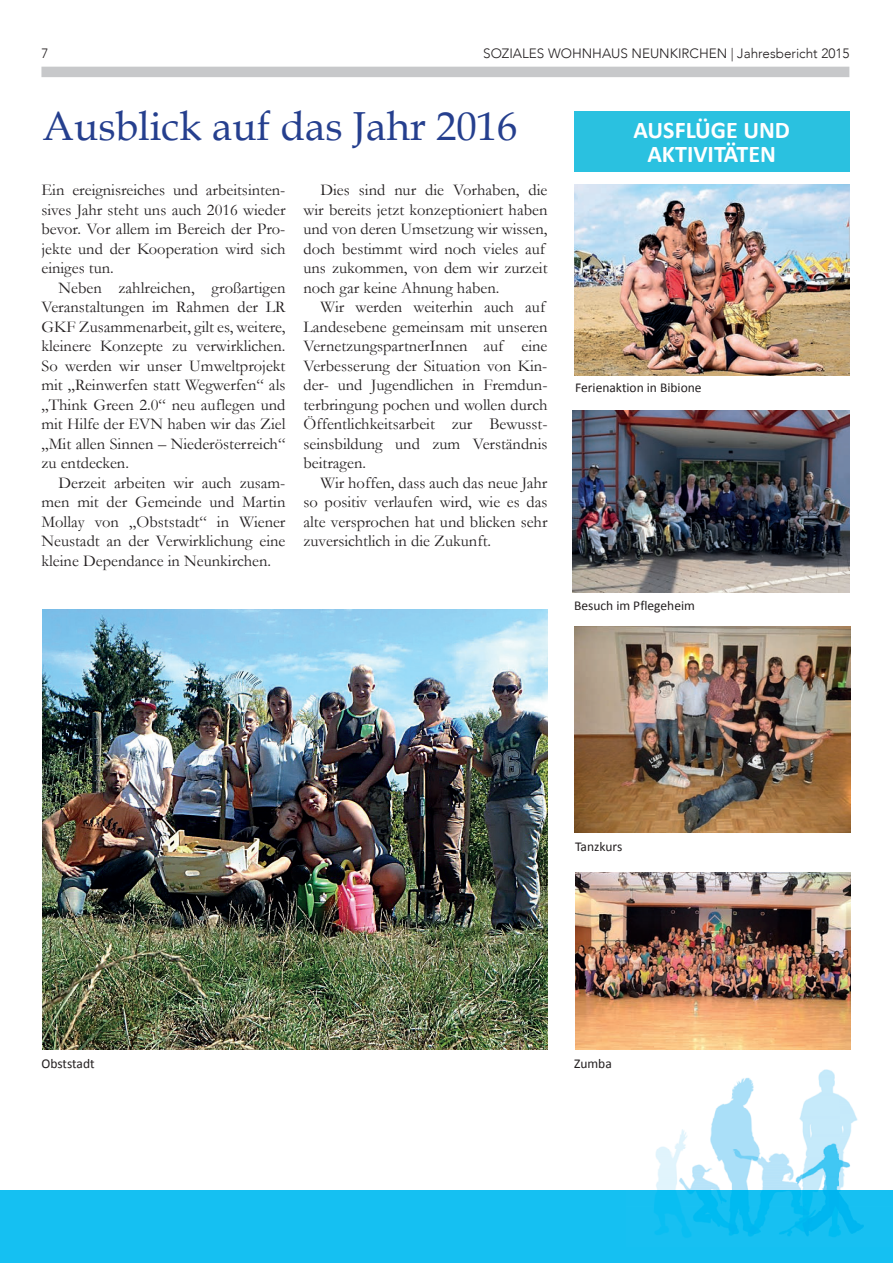
<style>
.page{position:relative;width:893px;height:1263px;background:#fff}
.page>*{position:absolute;margin:0;border:0;box-sizing:border-box;transform-origin:0 0}
.t1{font:40.5px "Book Antiqua";color:#253f8e}
.t2{font:700 24px/24px "Calibri";color:#fff;text-align:center}
.t3{font:16.5px/19.5px "Garamond";color:#231f20;text-align:justify}
.t4{font:13.5px "Calibri";color:#231f20}
.t5{font:300 13.5px "Avenir";color:#231f20}
</style>
<div class="page">
<div style="left:41px;top:67px;width:808px;height:10px;background:#c7c8ca"></div>
<div style="left:0;top:1191px;width:893px;height:72px;background:#15c0f2"></div>
<img style="left:626px;top:1069px;width:267px;height:168px">
<div style="left:574px;top:111px;width:275px;height:61px;background:#2ac1e0"></div>
<img style="left:574px;top:184px;width:275px;height:192px">
<img style="left:574px;top:626px;width:276px;height:206px">
<img style="left:573px;top:411px;width:276px;height:181px">
<img style="left:575px;top:872px;width:275px;height:177px">
<img style="left:43px;top:609px;width:504px;height:440px">
<p class="t5" style="left:41px;top:46px;width:9px">7</p>
<p class="t5" style="left:483px;top:46px;width:368px">SOZIALES WOHNHAUS NEUNKIRCHEN | Jahresbericht 2015</p>
<h1 class="t1" style="left:43px;top:101px;width:476px">Ausblick auf das Jahr 2016</h1>
<h2 class="t2" style="left:633px;top:118px;width:158px">AUSFLÜGE UND<br>AKTIVITÄTEN</h2>
<p class="t3" style="left:41px;top:180px;width:246px">Ein ereignisreiches und arbeitsinten&shy;sives Jahr steht uns auch 2016 wieder bevor. Vor allem im Bereich der Pro&shy;jekte und der Kooperation wird sich einiges tun.</p>
<p class="t3" style="left:41px;top:277px;width:246px;text-indent:17px">Neben zahlreichen, großartigen Veranstaltungen im Rahmen der LR GKF Zusammenarbeit, gilt es, weitere, kleinere Konzepte zu verwirklichen.<br>So werden wir unser Umweltprojekt mit „Reinwerfen statt Wegwerfen“ als „Think Green 2.0“ neu auflegen und mit Hilfe der EVN haben wir das Ziel „Mit allen Sinnen – Niederösterreich“ zu entdecken.</p>
<p class="t3" style="left:41px;top:472px;width:246px;text-indent:17px">Derzeit arbeiten wir auch zusam&shy;men mit der Gemeinde und Martin Mollay von „Obststadt“ in Wiener Neustadt an der Verwirklichung eine kleine Dependance in Neunkirchen.</p>
<p class="t3" style="left:303px;top:180px;width:246px;text-align:left;text-indent:17px">Dies sind nur die Vorhaben, die wir bereits jetzt konzeptioniert haben und von deren Umsetzung wir wissen, doch bestimmt wird noch vieles auf uns zukommen, von dem wir zurzeit noch gar keine Ahnung haben.</p>
<p class="t3" style="left:303px;top:297px;width:246px;text-align:left;text-indent:17px">Wir werden weiterhin auch auf<br>Landesebene gemeinsam mit unseren<br>VernetzungspartnerInnen auf eine<br>Verbesserung der Situation von Kin&shy;der- und Jugendlichen in Fremdun&shy;terbringung pochen und wollen durch<br>Öffentlichkeitsarbeit zur Bewusst&shy;seinsbildung und zum Verständnis beitragen.</p>
<p class="t3" style="left:303px;top:472px;width:246px;text-indent:17px">Wir hoffen, dass auch das neue Jahr so positiv verlaufen wird, wie es das alte versprochen hat und blicken sehr zuversichtlich in die Zukunft.</p>
<p class="t4" style="left:575px;top:379px;width:128px">Ferienaktion in Bibione</p>
<p class="t4" style="left:574px;top:597px;width:122px">Besuch im Pflegeheim</p>
<p class="t4" style="left:575px;top:838px;width:49px">Tanzkurs</p>
<p class="t4" style="left:41px;top:1055px;width:55px">Obststadt</p>
<p class="t4" style="left:574px;top:1055px;width:39px">Zumba</p>
</div>
